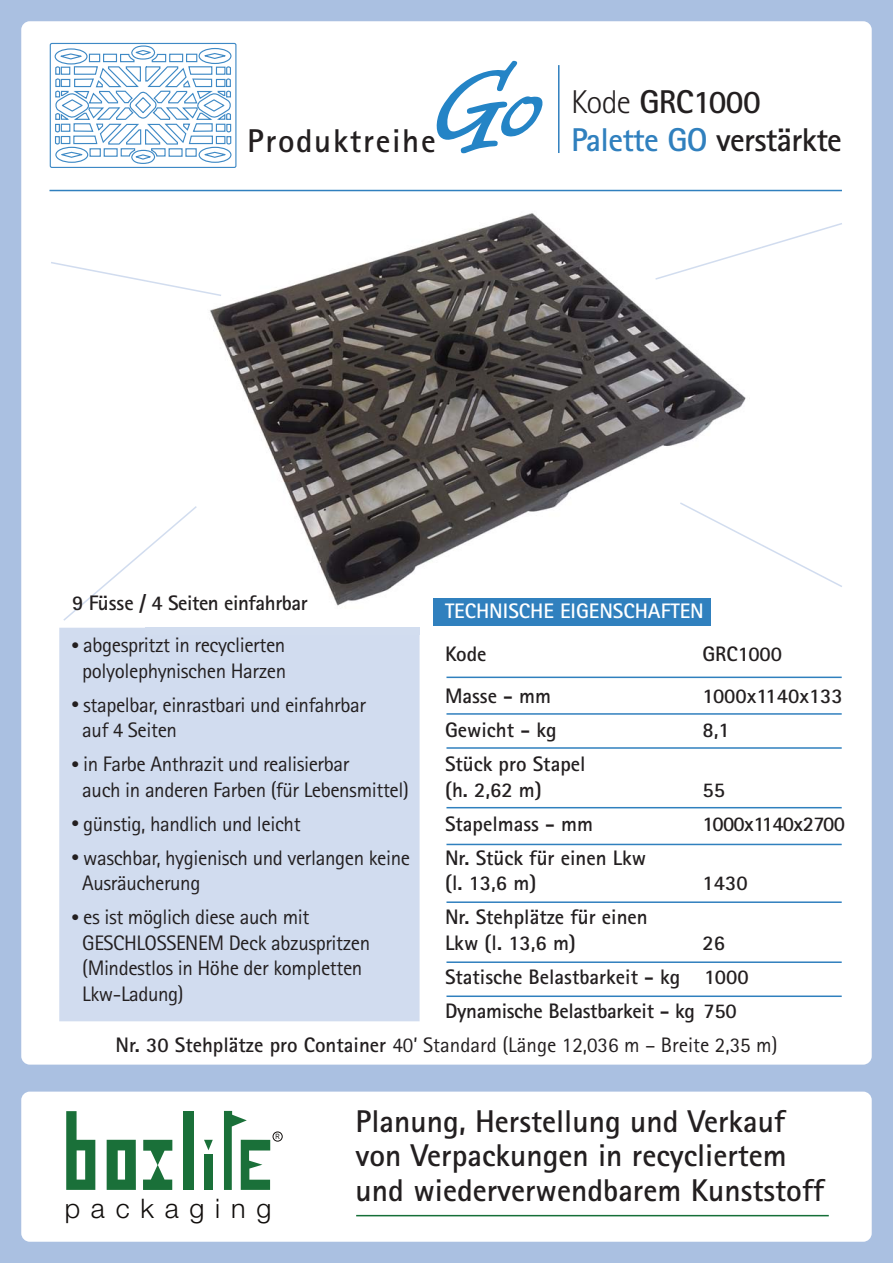
<style>
.page{position:relative;width:893px;height:1263px;background:#aac0e1}
.page>*{position:absolute;margin:0;border:0;box-sizing:border-box;transform-origin:0 0}
.t1{font:700 33px "Rotis Sans Serif";letter-spacing:-.02em;color:#231f20}
.t2{font:700 33px "Rotis Sans Serif";letter-spacing:.05em;color:#231f20}
.t3{font:700 31.5px/34.5px "Rotis Sans Serif";color:#231f20}
.t4{font:300 27px "Helvetica Neue";letter-spacing:.4em;color:#110e0c}
.t5{font:21px/25.5px "Rotis Sans Serif";letter-spacing:-.02em;color:#231f20}
.t6{font:700 21px/25.5px "Rotis Sans Serif";color:#231f20}
.t7{font:21px "Rotis Sans Serif";color:#231f20}
.t8{font:700 21px "Rotis Sans Serif";letter-spacing:-.02em;color:#231f20}
.t9{font:700 21px "Rotis Sans Serif";color:#fff}
.t10{font:700 21px "Rotis Sans Serif";letter-spacing:-.03em;color:#231f20}
.t11{font:7.35px "Arial Narrow";color:#110e0c}
.s1{font-weight:300}
.s2{color:#3080be}
.s3{font-weight:700}
</style>
<div class="page">
<div style="left:21px;top:21px;width:851px;height:1043px;background:#fff;border-radius:9px"></div>
<img style="left:145px;top:213px;width:617px;height:415px">
<svg style="left:762px;top:223px;width:80px;height:25px"></svg>
<img style="left:655px;top:247px;width:107px;height:33px">
<svg style="left:63px;top:550px;width:82px;height:71px"></svg>
<img style="left:145px;top:506px;width:52px;height:45px">
<svg style="left:762px;top:544px;width:80px;height:43px"></svg>
<img style="left:680px;top:502px;width:82px;height:44px">
<svg style="left:51px;top:262px;width:94px;height:19px"></svg>
<img style="left:145px;top:280px;width:76px;height:16px">
<div style="left:21px;top:1091px;width:851px;height:151px;background:#fff;border-radius:9px"></div>
<svg style="left:143px;top:1140px;width:29px;height:50px"></svg>
<svg style="left:204px;top:1140px;width:9px;height:10px"></svg>
<div style="left:204px;top:1154px;width:9px;height:36px;background:#1a7039"></div>
<svg style="left:224px;top:1111px;width:46px;height:79px"></svg>
<svg style="left:107px;top:1140px;width:29px;height:50px"></svg>
<svg style="left:66px;top:1111px;width:29px;height:79px"></svg>
<div style="left:184px;top:1111px;width:10px;height:79px;background:#1a7039"></div>
<div style="left:273px;top:1131px;width:10px;height:10px;border:1px solid #110e0c;border-radius:50%"></div>
<div style="left:59px;top:628px;width:361px;height:393px;background:#d1dcef"></div>
<div style="left:145px;top:628px;width:275px;height:6px;background:#d2ddef"></div>
<hr style="left:446px;top:676px;width:396px;height:2px;background:#3080be">
<hr style="left:446px;top:713px;width:396px;height:2px;background:#3080be">
<hr style="left:446px;top:807px;width:396px;height:1px;background:#3080be">
<hr style="left:446px;top:844px;width:396px;height:1px;background:#3080be">
<hr style="left:446px;top:901px;width:396px;height:2px;background:#3080be">
<hr style="left:446px;top:961px;width:396px;height:2px;background:#3080be">
<div style="left:433px;top:599px;width:278px;height:27px;background:#3080be"></div>
<hr style="left:446px;top:747px;width:396px;height:2px;background:#3080be">
<hr style="left:446px;top:995px;width:396px;height:2px;background:#3080be">
<div style="left:50px;top:43px;width:186px;height:125px;border:1px solid #3e89c5;border-radius:2px"></div>
<svg style="left:54px;top:45px;width:178px;height:119px"></svg>
<svg style="left:436px;top:61px;width:107px;height:93px"></svg>
<hr style="left:558px;top:65px;width:1px;height:88px;background:#3080be">
<hr style="left:50px;top:190px;width:792px;height:1px;background:#3080be">
<hr style="left:356px;top:1215px;width:473px;height:1px;background:#156f38">
<h1 class="t1" style="left:571px;top:91px;width:191px"><span class="s1">Kode</span> GRC1000</h1>
<h1 class="t2" style="left:247px;top:129px;width:190px">Produktreihe</h1>
<h1 class="t1" style="left:571px;top:128px;width:272px"><span class="s2">Palette GO</span> verstärkte</h1>
<p class="t8" style="left:72px;top:595px;width:237px">9 Füsse / 4 Seiten einfahrbar</p>
<p class="t5" style="left:72px;top:634px;width:216px;text-align:center">● abgespritzt in recyclierten polyolephynischen Harzen</p>
<p class="t5" style="left:82px;top:694px;width:285px;text-indent:-10px">● stapelbar, einrastbari und einfahrbar auf 4 Seiten</p>
<p class="t5" style="left:82px;top:753px;width:328px;text-indent:-10px">● in Farbe Anthrazit und realisierbar<br>auch in anderen Farben (für Lebensmittel)</p>
<p class="t5" style="left:72px;top:813px;width:230px">● günstig, handlich und leicht</p>
<p class="t5" style="left:82px;top:847px;width:329px;text-indent:-10px">● waschbar, hygienisch und verlangen keine<br>Ausräucherung</p>
<p class="t5" style="left:82px;top:906px;width:289px;text-indent:-10px">● es ist möglich diese auch mit<br>GESCHLOSSENEM Deck abzuspritzen (Mindestlos in Höhe der kompletten<br>Lkw-Ladung)</p>
<p class="t9" style="left:445px;top:604px;width:260px">TECHNISCHE EIGENSCHAFTEN</p>
<p class="t6" style="left:445px;top:643px;width:43px">Kode</p>
<p class="t6" style="left:702px;top:643px;width:81px">GRC1000</p>
<p class="t6" style="left:445px;top:686px;width:108px">Masse - mm</p>
<p class="t6" style="left:702px;top:686px;width:142px">1000x1140x133</p>
<p class="t6" style="left:445px;top:720px;width:113px">Gewicht - kg</p>
<p class="t6" style="left:702px;top:720px;width:29px">8,1</p>
<p class="t6" style="left:445px;top:754px;width:142px">Stück pro Stapel (h. 2,62 m)</p>
<p class="t6" style="left:702px;top:779px;width:24px">55</p>
<p class="t6" style="left:445px;top:813px;width:150px">Stapelmass - mm</p>
<p class="t10" style="left:702px;top:816px;width:144px">1000x1140x2700</p>
<p class="t6" style="left:445px;top:847px;width:203px">Nr. Stück für einen Lkw (l. 13,6 m)</p>
<p class="t6" style="left:702px;top:873px;width:47px">1430</p>
<p class="t6" style="left:445px;top:907px;width:204px">Nr. Stehplätze für einen<br>Lkw (l. 13,6 m)</p>
<p class="t6" style="left:702px;top:932px;width:24px">26</p>
<p class="t6" style="left:445px;top:966px;width:305px">Statische Belastbarkeit - kg 1000</p>
<p class="t6" style="left:445px;top:1000px;width:293px">Dynamische Belastbarkeit - kg 750</p>
<p class="t7" style="left:115px;top:1038px;width:664px"><span class="s3">Nr. 30 Stehplätze pro Container</span> 40’ Standard (Länge 12,036 m – Breite 2,35 m)</p>
<p class="t11" style="left:275px;top:1132px;width:6px">R</p>
<p class="t4" style="left:65px;top:1193px;width:208px">packaging</p>
<h2 class="t3" style="left:356px;top:1107px;width:470px">Planung, Herstellung und Verkauf von Verpackungen in recycliertem und wiederverwendbarem Kunststoff</h2>
</div>
